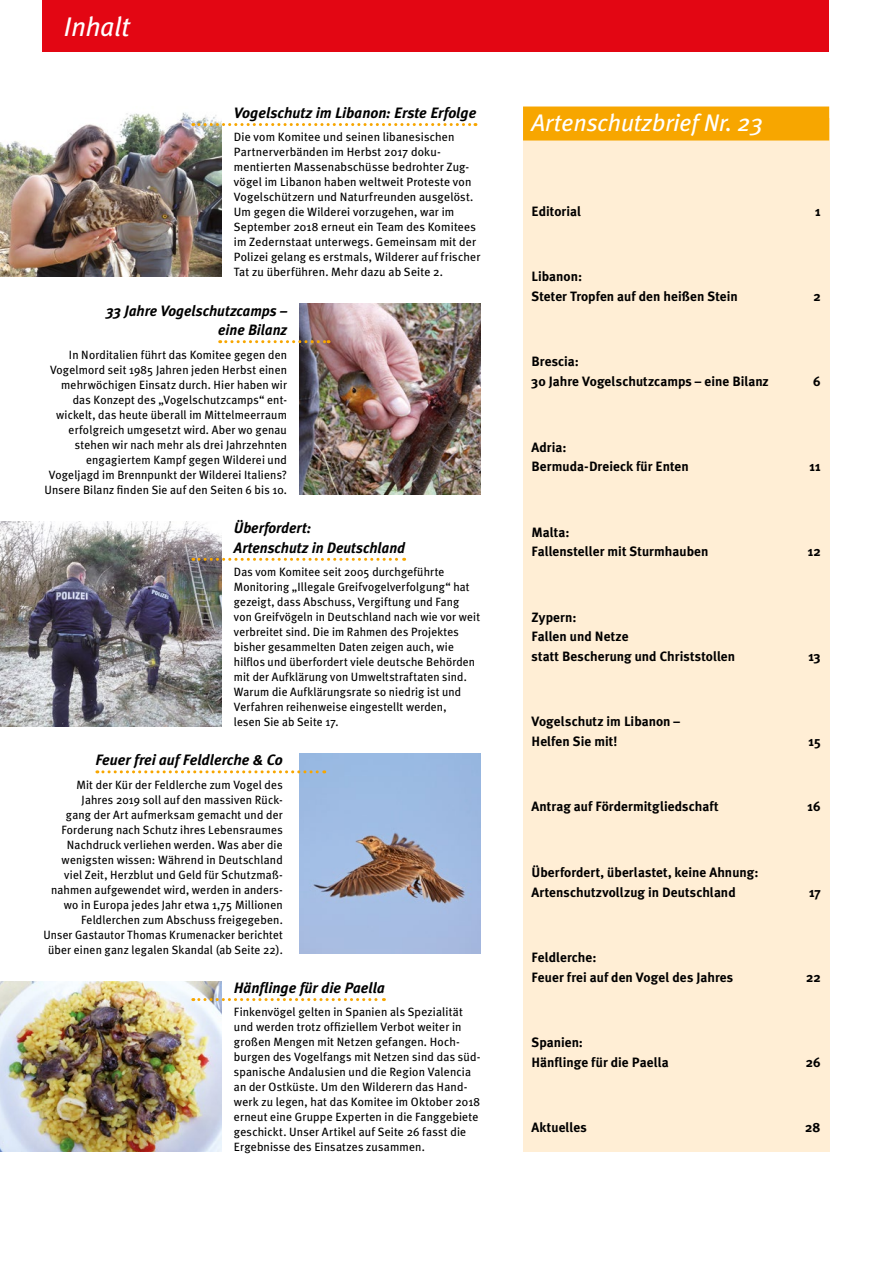
<style>
.page{position:relative;width:893px;height:1263px;background:#fff}
.page>*{position:absolute;margin:0;border:0;box-sizing:border-box;transform-origin:0 0}
.t1{font:italic 27px "Meta Plus";color:#fff}
.Kastenhead_Balken{font:italic 24px "Meta Plus";color:#fff}
.U2-Anreißer-Head{font:italic 700 15px/19.5px "Meta Plus";color:#000;text-align:right}
.Inhalt{font:700 13.5px/19.5px "Meta Plus";letter-spacing:.005em;color:#000}
.U2-Anreißer-Lauftext{font:12px/15px "Meta Plus";letter-spacing:.01em;color:#000}
</style>
<div class="page">
<div style="left:43px;top:0;width:786px;height:51px;background:#e30613"></div>
<div style="left:523px;top:118px;width:306px;height:1034px;background:#ffeed5"></div>
<div style="left:523px;top:107px;width:306px;height:34px;background:#f7a600"></div>
<img style="left:0;top:112px;width:221px;height:165px">
<svg style="left:193px;top:123px;width:283px;height:3px"></svg>
<img style="left:300px;top:304px;width:180px;height:190px">
<svg style="left:220px;top:340px;width:109px;height:3px"></svg>
<img style="left:0;top:522px;width:221px;height:204px">
<svg style="left:193px;top:558px;width:212px;height:3px"></svg>
<img style="left:0;top:981px;width:221px;height:171px">
<svg style="left:193px;top:998px;width:191px;height:3px"></svg>
<img style="left:300px;top:754px;width:180px;height:200px">
<svg style="left:97px;top:770px;width:228px;height:3px"></svg>
<p class="t1" style="left:64px;top:11px;width:68px">Inhalt</p>
<p class="U2-Anreißer-Head" style="left:234px;top:103px;width:244px">Vogelschutz im Libanon: Erste Erfolge</p>
<p class="U2-Anreißer-Lauftext" style="left:234px;top:130px;width:248px">Die vom Komitee und seinen libanesischen Partnerverbänden im Herbst 2017 doku&shy;mentierten Massenabschüsse bedrohter Zug&shy;vögel im Libanon haben weltweit Proteste von Vogelschützern und Naturfreunden ausgelöst.<br>Um gegen die Wilderei vorzugehen, war im September 2018 erneut ein Team des Komitees im Zedernstaat unterwegs. Gemeinsam mit der Polizei gelang es erstmals, Wilderer auf frischer Tat zu überführen. Mehr dazu ab Seite 2.</p>
<p class="U2-Anreißer-Head" style="left:107px;top:301px;width:182px">33 Jahre Vogelschutzcamps – eine Bilanz</p>
<p class="U2-Anreißer-Lauftext" style="left:44px;top:347px;width:244px;text-align:right">In Norditalien führt das Komitee gegen den Vogelmord seit 1985 Jahren jeden Herbst einen mehrwöchigen Einsatz durch. Hier haben wir das Konzept des „Vogelschutzcamps“ ent&shy;wickelt, das heute überall im Mittelmeerraum erfolgreich umgesetzt wird. Aber wo genau stehen wir nach mehr als drei Jahrzehnten engagiertem Kampf gegen Wilderei und Vogeljagd im Brennpunkt der Wilderei Italiens?<br>Unsere Bilanz finden Sie auf den Seiten 6 bis 10.</p>
<p class="U2-Anreißer-Head" style="left:234px;top:518px;width:173px;text-align:left">Überfordert:<br>Artenschutz in Deutschland</p>
<p class="U2-Anreißer-Lauftext" style="left:234px;top:564px;width:248px">Das vom Komitee seit 2005 durchgeführte Monitoring „Illegale Greifvogelverfolgung“ hat gezeigt, dass Abschuss, Vergiftung und Fang von Greifvögeln in Deutschland nach wie vor weit verbreitet sind. Die im Rahmen des Projektes bisher gesammelten Daten zeigen auch, wie hilflos und überfordert viele deutsche Behörden mit der Aufklärung von Umweltstraftaten sind.<br>Warum die Aufklärungsrate so niedrig ist und Verfahren reihenweise eingestellt werden,<br>lesen Sie ab Seite 17.</p>
<p class="U2-Anreißer-Head" style="left:95px;top:750px;width:189px">Feuer frei auf Feldlerche &amp; Co</p>
<p class="U2-Anreißer-Lauftext" style="left:43px;top:777px;width:241px;text-align:right">Mit der Kür der Feldlerche zum Vogel des Jahres 2019 soll auf den massiven Rück-<br>gang der Art aufmerksam gemacht und der Forderung nach Schutz ihres Lebensraumes Nachdruck verliehen werden. Was aber die wenigsten wissen: Während in Deutschland viel Zeit, Herzblut und Geld für Schutzmaß&shy;nahmen aufgewendet wird, werden in anders&shy;wo in Europa jedes Jahr etwa 1,75 Millionen Feldlerchen zum Abschuss freigegeben.<br>Unser Gastautor Thomas Krumenacker berichtet über einen ganz legalen Skandal (ab Seite 22).</p>
<p class="U2-Anreißer-Head" style="left:234px;top:978px;width:153px">Hänflinge für die Paella</p>
<p class="U2-Anreißer-Lauftext" style="left:234px;top:1005px;width:248px">Finkenvögel gelten in Spanien als Spezialität und werden trotz offiziellem Verbot weiter in großen Mengen mit Netzen gefangen. Hoch&shy;burgen des Vogelfangs mit Netzen sind das süd&shy;spanische Andalusien und die Region Valencia an der Ostküste. Um den Wilderern das Hand&shy;werk zu legen, hat das Komitee im Oktober 2018 erneut eine Gruppe Experten in die Fanggebiete geschickt. Unser Artikel auf Seite 26 fasst die Ergebnisse des Einsatzes zusammen.</p>
<p class="Kastenhead_Balken" style="left:531px;top:109px;width:233px">Artenschutzbrief Nr. 23</p>
<p class="Inhalt" style="left:531px;top:201px;width:51px">Editorial</p>
<p class="Inhalt" style="left:815px;top:201px;width:7px">1</p>
<p class="Inhalt" style="left:531px;top:267px;width:208px">Libanon:<br>Steter Tropfen auf den heißen Stein</p>
<p class="Inhalt" style="left:531px;top:352px;width:239px">Brescia:<br>30 Jahre Vogelschutzcamps – eine Bilanz</p>
<p class="Inhalt" style="left:531px;top:437px;width:159px">Adria:<br>Bermuda-Dreieck für Enten</p>
<p class="Inhalt" style="left:531px;top:522px;width:178px">Malta:<br>Fallensteller mit Sturmhauben</p>
<p class="Inhalt" style="left:531px;top:607px;width:205px">Zypern:<br>Fallen und Netze<br>statt Bescherung und Christstollen</p>
<p class="Inhalt" style="left:531px;top:712px;width:150px">Vogelschutz im Libanon –<br>Helfen Sie mit!</p>
<p class="Inhalt" style="left:813px;top:286px;width:9px">2</p>
<p class="Inhalt" style="left:813px;top:371px;width:9px">6</p>
<p class="Inhalt" style="left:809px;top:456px;width:13px">11</p>
<p class="Inhalt" style="left:808px;top:542px;width:14px">12</p>
<p class="Inhalt" style="left:808px;top:646px;width:14px">13</p>
<p class="Inhalt" style="left:808px;top:731px;width:14px">15</p>
<p class="Inhalt" style="left:531px;top:797px;width:189px">Antrag auf Fördermitgliedschaft</p>
<p class="Inhalt" style="left:808px;top:797px;width:15px">16</p>
<p class="Inhalt" style="left:531px;top:862px;width:228px">Überfordert, überlastet, keine Ahnung:<br>Artenschutzvollzug in Deutschland</p>
<p class="Inhalt" style="left:531px;top:948px;width:203px">Feldlerche:<br>Feuer frei auf den Vogel des Jahres</p>
<p class="Inhalt" style="left:531px;top:1033px;width:139px">Spanien:<br>Hänflinge für die Paella</p>
<p class="Inhalt" style="left:809px;top:882px;width:13px">17</p>
<p class="Inhalt" style="left:806px;top:967px;width:16px">22</p>
<p class="Inhalt" style="left:806px;top:1052px;width:16px">26</p>
<p class="Inhalt" style="left:531px;top:1118px;width:57px">Aktuelles</p>
<p class="Inhalt" style="left:805px;top:1118px;width:17px">28</p>
</div>
